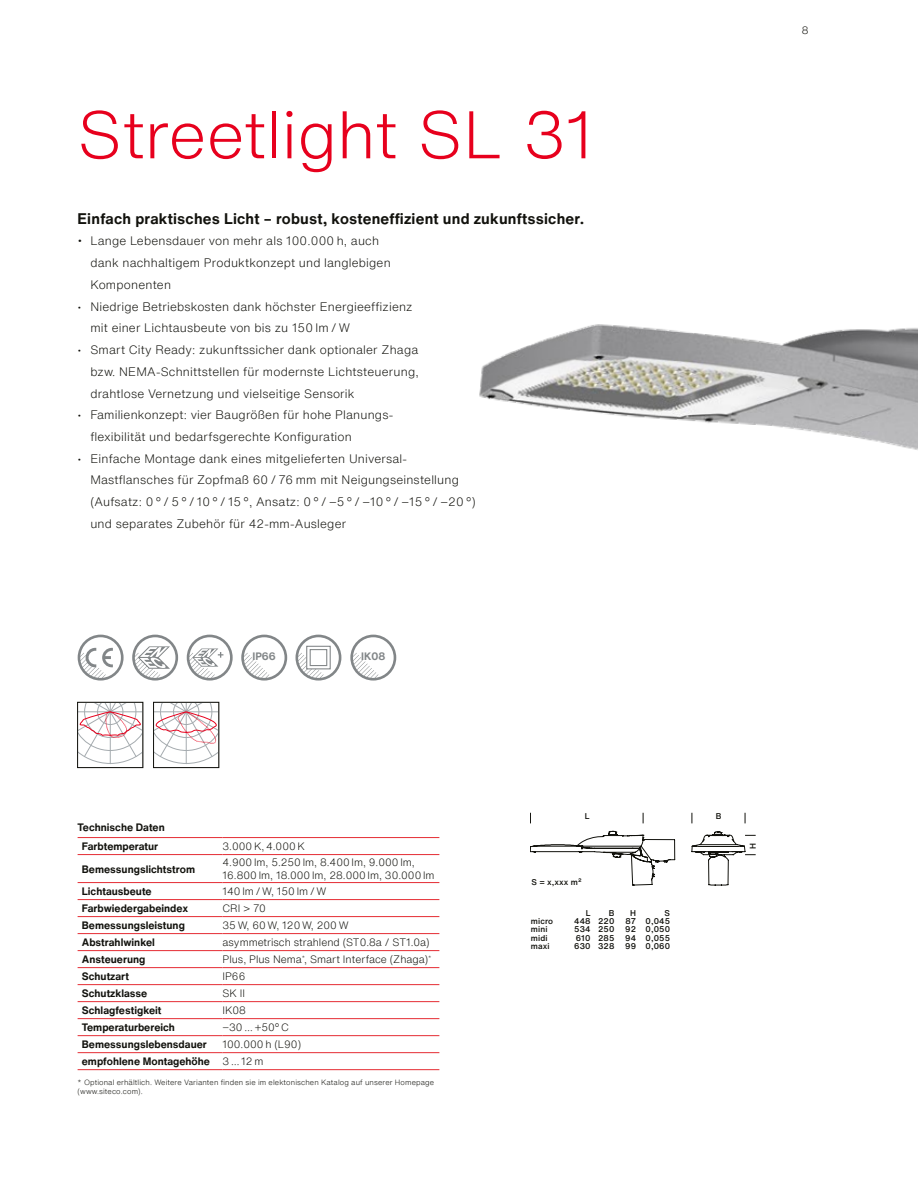
<style>
.page{position:relative;width:918px;height:1188px;background:#fff}
.page>*{position:absolute;margin:0;border:0;box-sizing:border-box;transform-origin:0 0}
.t1{font:300 66px "Helvetica Now Text";color:#e7001d}
.t2{font:700 15px "Helvetica Now Text";letter-spacing:.015em;color:#12120d}
.t3{font:300 12px/21.8px "Helvetica Now Text";letter-spacing:.015em;color:#12120d}
.t4{font:700 10.5px/18.9px "Helvetica Now Text";color:#12120d;text-align:center}
.t5{font:300 10.5px/13.5px "Helvetica Now Text";color:#12120d}
.t6{font:700 10.5px "Helvetica Now Text";color:#828688}
.t7{font:500 8.25px/8.2px "Helvetica Now Text";letter-spacing:.015em;color:#12120d;text-align:justify}
.t8{font:300 7.5px/9px "Helvetica Now Text";letter-spacing:.015em;color:#12120d}
.s1{font-size:15px}
.s2{font-weight:300}
</style>
<div class="page">
<img style="left:439px;top:324px;width:479px;height:747px">
<svg style="left:241px;top:635px;width:46px;height:46px"></svg>
<svg style="left:350px;top:635px;width:46px;height:46px"></svg>
<svg style="left:78px;top:635px;width:46px;height:46px"></svg>
<svg style="left:132px;top:635px;width:46px;height:46px"></svg>
<svg style="left:187px;top:635px;width:46px;height:46px"></svg>
<svg style="left:79px;top:704px;width:62px;height:60px"></svg>
<div style="left:77px;top:702px;width:66px;height:66px;border:1px solid #12120d"></div>
<svg style="left:155px;top:704px;width:62px;height:60px"></svg>
<div style="left:153px;top:702px;width:66px;height:66px;border:1px solid #12120d"></div>
<svg style="left:296px;top:635px;width:45px;height:46px"></svg>
<hr style="left:78px;top:837px;width:145px;height:1px;background:#e52c33">
<hr style="left:223px;top:837px;width:216px;height:1px;background:#e52c33">
<hr style="left:78px;top:854px;width:145px;height:1px;background:#e52c33">
<hr style="left:223px;top:854px;width:216px;height:1px;background:#e52c33">
<hr style="left:78px;top:882px;width:145px;height:1px;background:#e52c33">
<hr style="left:223px;top:882px;width:216px;height:1px;background:#e52c33">
<hr style="left:78px;top:899px;width:145px;height:1px;background:#e52c33">
<hr style="left:223px;top:899px;width:216px;height:1px;background:#e52c33">
<hr style="left:78px;top:916px;width:145px;height:1px;background:#e52c33">
<hr style="left:78px;top:933px;width:145px;height:1px;background:#e52c33">
<hr style="left:223px;top:916px;width:216px;height:1px;background:#e52c33">
<hr style="left:223px;top:933px;width:216px;height:1px;background:#e52c33">
<hr style="left:78px;top:950px;width:145px;height:1px;background:#e52c33">
<hr style="left:78px;top:967px;width:145px;height:1px;background:#e52c33">
<hr style="left:78px;top:984px;width:145px;height:1px;background:#e52c33">
<hr style="left:78px;top:1035px;width:145px;height:1px;background:#e52c33">
<hr style="left:78px;top:1052px;width:145px;height:1px;background:#e52c33">
<hr style="left:78px;top:1069px;width:145px;height:1px;background:#e52c33">
<hr style="left:78px;top:1001px;width:145px;height:1px;background:#e52c33">
<hr style="left:78px;top:1018px;width:145px;height:1px;background:#e52c33">
<hr style="left:223px;top:950px;width:216px;height:1px;background:#e52c33">
<hr style="left:223px;top:967px;width:216px;height:1px;background:#e52c33">
<hr style="left:223px;top:984px;width:216px;height:1px;background:#e52c33">
<hr style="left:223px;top:1035px;width:216px;height:1px;background:#e52c33">
<hr style="left:223px;top:1052px;width:216px;height:1px;background:#e52c33">
<hr style="left:223px;top:1069px;width:216px;height:1px;background:#e52c33">
<hr style="left:223px;top:1001px;width:216px;height:1px;background:#e52c33">
<hr style="left:223px;top:1018px;width:216px;height:1px;background:#e52c33">
<svg style="left:530px;top:831px;width:226px;height:55px"></svg>
<h1 class="t1" style="left:78px;top:85px;width:519px">Streetlight SL 31</h1>
<p class="t2" style="left:78px;top:207px;width:508px">Einfach praktisches Licht – robust, kosteneffizient und zukunftssicher.</p>
<p class="t3" style="left:90px;top:230px;width:302px;text-indent:-13px"><span class="s1">•</span> Lange Lebensdauer von mehr als 100.000 h, auch dank nachhaltigem Produktkonzept und langlebigen<br>Komponenten</p>
<p class="t3" style="left:90px;top:295px;width:324px;text-indent:-13px">• Niedrige Betriebskosten dank höchster Energieeffizienz mit einer Lichtausbeute von bis zu 150 lm / W</p>
<p class="t3" style="left:90px;top:338px;width:330px;text-align:justify;text-indent:-13px">• Smart City Ready: zukunftssicher dank optionaler Zhaga bzw. NEMA-Schnittstellen für modernste Lichtsteuerung, drahtlose Vernetzung und vielseitige Sensorik</p>
<p class="t3" style="left:90px;top:404px;width:304px;text-indent:-13px">• Familienkonzept: vier Baugrößen für hohe Planungs&shy;flexibilität und bedarfsgerechte Konfiguration</p>
<p class="t3" style="left:90px;top:447px;width:387px;text-indent:-13px">• Einfache Montage dank eines mitgelieferten Universal-Mastflansches für Zopfmaß 60 / 76 mm mit Neigungseinstellung (Aufsatz: 0 ° / 5 ° / 10 ° / 15 °, Ansatz: 0 ° / −5 ° / −10 ° / −15 ° / −20 °) und separates Zubehör für 42-mm-Ausleger</p>
<p class="t6" style="left:253px;top:649px;width:25px">IP66</p>
<p class="t6" style="left:361px;top:649px;width:26px">IK08</p>
<p class="t5" style="left:802px;top:24px;width:8px">8</p>
<p class="t4" style="left:78px;top:818px;width:89px">Technische Daten<br>Farbtemperatur</p>
<p class="t5" style="left:223px;top:839px;width:84px">3.000 K, 4.000 K</p>
<p class="t4" style="left:82px;top:859px;width:115px">Bemessungslichtstrom</p>
<p class="t5" style="left:223px;top:855px;width:214px">4.900 lm, 5.250 lm, 8.400 lm, 9.000 lm,<br>16.800 lm, 18.000 lm, 28.000 lm, 30.000 lm</p>
<p class="t4" style="left:82px;top:882px;width:71px">Lichtausbeute</p>
<p class="t5" style="left:223px;top:884px;width:105px">140 lm / W, 150 lm / W</p>
<p class="t4" style="left:82px;top:899px;width:108px">Farbwiedergabeindex</p>
<p class="t5" style="left:223px;top:901px;width:45px">CRI &gt; 70</p>
<p class="t4" style="left:82px;top:916px;width:105px">Bemessungsleistung</p>
<p class="t5" style="left:223px;top:918px;width:128px">35 W, 60 W, 120 W, 200 W</p>
<p class="t4" style="left:82px;top:933px;width:75px">Abstrahlwinkel</p>
<p class="t5" style="left:223px;top:935px;width:209px">asymmetrisch strahlend (ST0.8a / ST1.0a)</p>
<p class="t4" style="left:82px;top:950px;width:65px">Ansteuerung</p>
<p class="t5" style="left:223px;top:952px;width:211px">Plus, Plus Nema<sup>*</sup>, Smart Interface (Zhaga)<sup>*</sup></p>
<p class="t4" style="left:82px;top:967px;width:49px">Schutzart</p>
<p class="t5" style="left:223px;top:969px;width:24px">IP66</p>
<p class="t4" style="left:82px;top:984px;width:67px">Schutzklasse</p>
<p class="t5" style="left:223px;top:986px;width:24px">SK II</p>
<p class="t4" style="left:82px;top:1001px;width:81px">Schlagfestigkeit</p>
<p class="t5" style="left:223px;top:1003px;width:25px">IK08</p>
<p class="t4" style="left:82px;top:1018px;width:95px">Temperaturbereich</p>
<p class="t5" style="left:223px;top:1020px;width:68px">−30 … +50° C</p>
<p class="t4" style="left:82px;top:1035px;width:127px">Bemessungslebensdauer</p>
<p class="t4" style="left:82px;top:1036px;width:221px;line-height:17px;text-align:left;text-indent:141px"><span class="s2">100.000 h (L90) </span>empfohlene Montagehöhe <span class="s2">3 … 12 m</span></p>
<p class="t8" style="left:78px;top:1078px;width:358px">* Optional erhältlich. Weitere Varianten finden sie im elektonischen Katalog auf unserer Homepage (www.siteco.com).</p>
<p class="t7" style="left:585px;top:811px;width:6px">L</p>
<p class="t7" style="left:716px;top:811px;width:7px">B</p>
<p class="t7" style="left:531px;top:878px;width:52px">S = x,xxx m²</p>
<p class="t7" style="left:531px;top:917px;width:24px;text-align:left">micro mini midi maxi</p>
<p class="t7" style="left:598px;top:909px;width:18px;text-indent:11px">B 220<br>250<br>285<br>328</p>
<p class="t7" style="left:646px;top:909px;width:26px;text-indent:19px">S 0,045<br>0,050<br>0,055<br>0,060</p>
<p class="t7" style="left:574px;top:909px;width:18px;text-indent:12px">L 448<br>534<br>610<br>630</p>
<p class="t7" style="left:625px;top:909px;width:12px;text-align:center">H<br>87<br>92<br>94<br>99</p>
<p class="t7" style="left:748px;top:849px;width:7px;rotate:-90deg">H</p>
</div>
